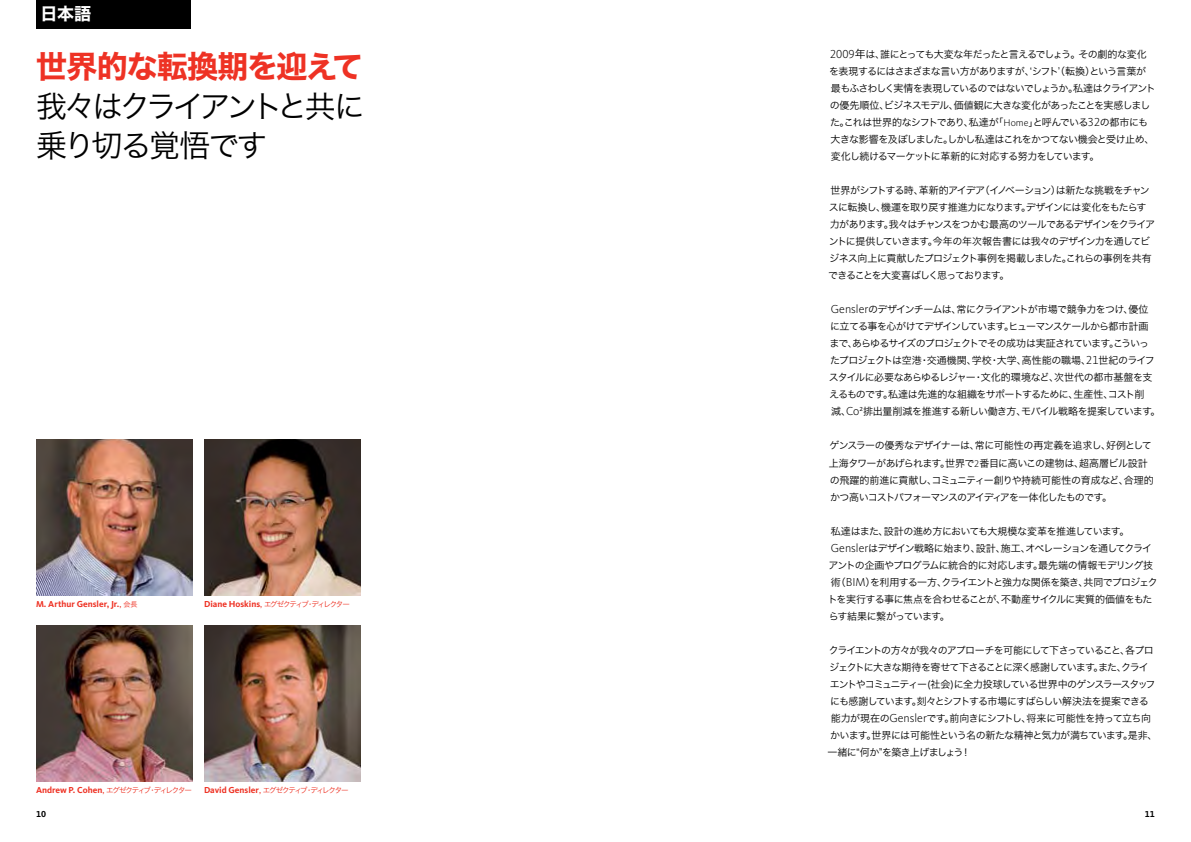
<style>
.page{position:relative;width:1191px;height:842px;background:#fff}
.page>*{position:absolute;margin:0;border:0;box-sizing:border-box;transform-origin:0 0}
.t1{font:31px/40px "Hira Kaku Std W3";letter-spacing:-.1em;color:#000}
.t2{font:31px "Hira Kaku Std W7";letter-spacing:-.035em;color:#ee3224}
.t3{font:17px "Hira Kaku Std W7";color:#fff}
.t4{font:10px/17px "Hira Kaku Std W3";letter-spacing:-.07em;color:#000}
.t5{font:10px "Hira Kaku Std W3";letter-spacing:-.1em;color:#000}
.t6{font:10px "Hira Kaku Std W3";letter-spacing:-.09em;color:#000}
.t7{font:10px "Hira Kaku Std W3";letter-spacing:-.04em;color:#000}
.t8{font:700 9px "Kievit OT";color:#ee3224}
.t9{font:700 9px "Kievit OT";color:#000}
.t10{font:7.5px "Hira Kaku Std W3";letter-spacing:-.165em;color:#ee3224}
.s1{font-weight:400}
.s2{font-family:"Hira Kaku Std W3";font-weight:400;font-size:7px}
.s3{font-family:"Kievit OT";font-weight:700;font-size:9px}
.s4{font-family:"Kievit OT";font-size:9px}
.s5{font-family:"Kievit OT";font-weight:300;font-size:12px}
.s6{font-size:11px}
.s7{font-family:"Kievit OT";font-weight:300}
</style>
<div class="page">
<img style="left:36px;top:439px;width:156px;height:156px">
<img style="left:204px;top:439px;width:156px;height:156px">
<img style="left:36px;top:625px;width:156px;height:156px">
<img style="left:204px;top:625px;width:156px;height:156px">
<div style="left:36px;top:0;width:155px;height:28px;background:#000"></div>
<h2 class="t3" style="left:41px;top:0;width:52px">日本語</h2>
<h1 class="t2" style="left:36px;top:42px;width:328px">世界的な転換期を迎えて</h1>
<h1 class="t1" style="left:36px;top:85px;width:331px">我々はクライアントと共に乗り切る覚悟です</h1>
<p class="t8" style="left:36px;top:599px;width:103px">M. Arthur Gensler, Jr.<span class="s1">,</span> <span class="s2">会長</span></p>
<p class="t10" style="left:204px;top:598px;width:147px"><span class="s3">Diane Hoskins</span><span class="s4">,</span> エグゼクティブ・ディレクター</p>
<p class="t10" style="left:36px;top:784px;width:157px"><span class="s3">Andrew P. Cohen</span><span class="s4">,</span> エグゼクティブ・ディレクター</p>
<p class="t10" style="left:204px;top:784px;width:146px"><span class="s3">David Gensler</span><span class="s4">,</span> エグゼクティブ・ディレクター</p>
<p class="t4" style="left:829px;top:46px;width:328px"><span class="s5">2009</span><span class="s6">年</span>は、誰にとっても大変な年だったと言えるでしょう。その劇的な変化を表現するにはさまざまな言い方がありますが、‘シフト’（転換）という言葉が最もふさわしく実情を表現しているのではないでしょうか。私達はクライアントの優先順位、ビジネスモデル、価値観に大きな変化があったことを実感しました。これは世界的なシフトであり、私達が「<span class="s7">Home</span>」と呼んでいる<span class="s5">32</span>の都市にも大きな影響を及ぼしました。しかし私達はこれをかつてない機会と受け止め、変化し続けるマーケットに革新的に対応する努力をしています。</p>
<p class="t4" style="left:828px;top:182px;width:328px">世界がシフトする時、革新的アイデア（イノベーション）は新たな挑戦をチャンスに転換し、機運を取り戻す推進力になります。デザインには変化をもたらす力があります。我々はチャンスをつかむ最高のツールであるデザインをクライアントに提供していきます。今年の年次報告書には我々のデザイン力を通してビジネス向上に貢献したプロジェクト事例を掲載しました。これらの事例を共有できることを大変喜ばしく思っております。　</p>
<p class="t4" style="left:829px;top:301px;width:333px"><span class="s5">Gensler</span>のデザインチームは、常にクライアントが市場で競争力をつけ、優位<br>に立てる事を心がけてデザインしています。ヒューマンスケールから都市計画<br>まで、あらゆるサイズのプロジェクトでその成功は実証されています。こういったプロジェクトは空港・交通機関、学校・大学、高性能の職場、<span class="s5">21</span>世紀のライフスタイルに必要なあらゆるレジャー・文化的環境など、次世代の都市基盤を支えるものです。私達は先進的な組織をサポートするために、生産性、コスト削<br>減、<span class="s5">Co²</span>排出量削減を推進する新しい働き方、モバイル戦略を提案しています。</p>
<p class="t4" style="left:829px;top:437px;width:326px">ゲンスラーの優秀なデザイナーは、常に可能性の再定義を追求し、好例として上海タワーがあげられます。世界で<span class="s7">2</span>番目に高いこの建物は、超高層ビル設計の飛躍的前進に貢献し、コミュニティー創りや持続可能性の育成など、合理的かつ高いコストパフォーマンスのアイディアを一体化したものです。</p>
<p class="t7" style="left:831px;top:523px;width:300px">私達はまた、設計の進め方においても大規模な変革を推進しています。</p>
<p class="t4" style="left:831px;top:539px;width:323px"><span class="s5">Gensler</span>はデザイン戦略に始まり、設計、施工、オペレーションを通してクライ</p>
<p class="t4" style="left:828px;top:556px;width:326px">アントの企画やプログラムに統合的に対応します。最先端の情報モデリング技</p>
<p class="t4" style="left:831px;top:573px;width:328px">術（<span class="s5">BIM</span>）を利用する一方、クライエントと強力な関係を築き、共同でプロジェク</p>
<p class="t4" style="left:828px;top:590px;width:326px">トを実行する事に焦点を合わせることが、不動産サイクルに実質的価値をもた</p>
<p class="t4" style="left:829px;top:607px;width:122px">らす結果に繋がっています。</p>
<p class="t4" style="left:829px;top:641px;width:327px">クライエントの方々が我々のアプローチを可能にして下さっていること、各プロ</p>
<p class="t6" style="left:829px;top:659px;width:321px">ジェクトに大きな期待を寄せて下さることに深く感謝しています。また、クライ</p>
<p class="t5" style="left:829px;top:676px;width:327px">エントやコミュニティー(社会)に全力投球している世界中のゲンスラースタッフ</p>
<p class="t4" style="left:830px;top:692px;width:320px">にも感謝しています。刻々とシフトする市場にすばらしい解決法を提案できる</p>
<p class="t4" style="left:831px;top:709px;width:321px">能力が現在の<span class="s5">Gensler</span>です。前向きにシフトし、将来に可能性を持って立ち向</p>
<p class="t4" style="left:830px;top:726px;width:329px">かいます。世界には可能性という名の新たな精神と気力が満ちています。是非、</p>
<p class="t4" style="left:827px;top:743px;width:145px">一緒に“何か”を築き上げましょう！</p>
<p class="t9" style="left:36px;top:809px;width:12px">10</p>
<p class="t9" style="left:1145px;top:809px;width:12px">11</p>
</div>
